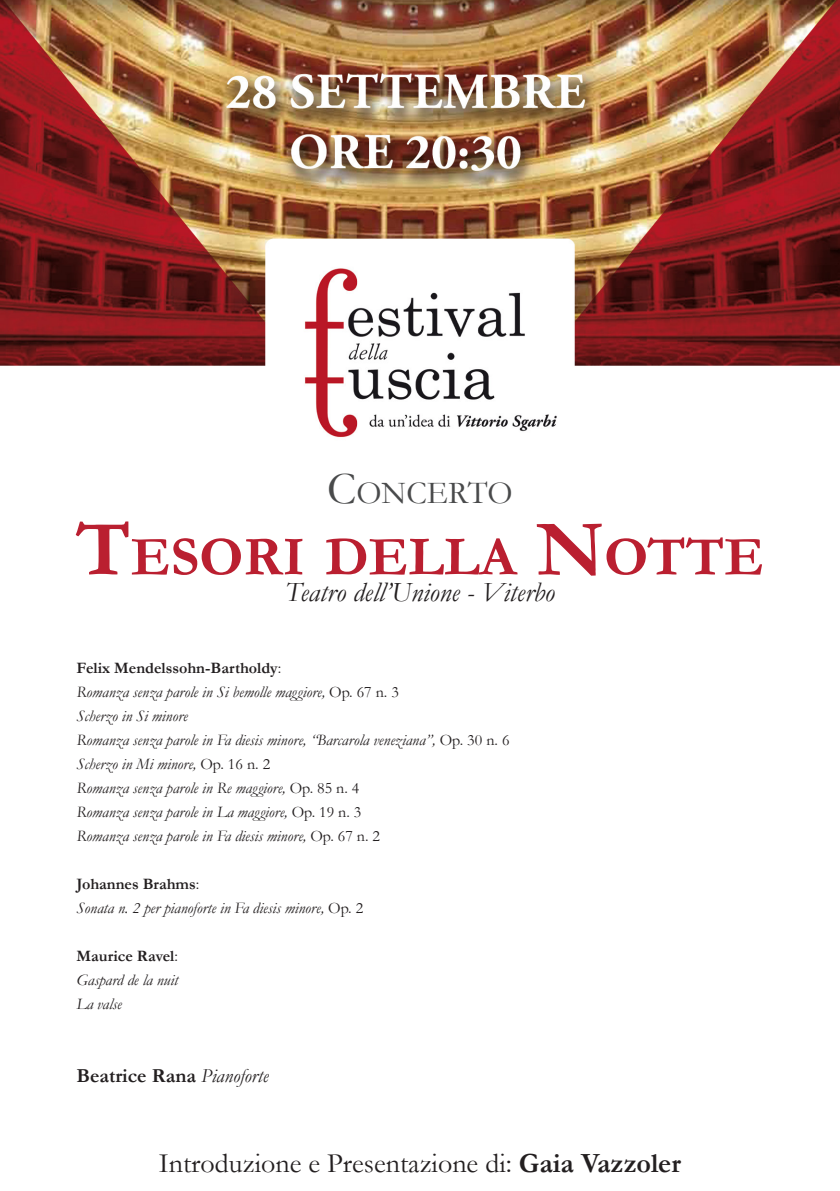
<style>
.page{position:relative;width:840px;height:1191px;background:#fff}
.page>*{position:absolute;margin:0;border:0;box-sizing:border-box;transform-origin:0 0}
.t1{font:700 56px "Garamond";color:#ba1f30}
.t2{font:32.2px "Garamond";color:#494a4b}
.t3{font:28px "Garamond";color:#231f20}
.t4{font:italic 28px "Garamond";color:#231f20}
.t5{font:700 20px "Garamond";color:#231f20}
.t6{font:italic 16px/24px "Garamond";color:#231f20}
.s1{font-size:46px}
.s2{font-size:80px}
.s3{font-weight:700;font-style:normal}
.s4{font-style:normal}
.s5{font-weight:400;font-style:italic}
.s6{font-weight:700}
</style>
<div class="page">
<img style="left:0;top:0;width:839px;height:438px">
<h2 class="t2" style="left:327px;top:471px;width:187px"><span class="s1">C</span>ONCERTO</h2>
<h1 class="t1" style="left:76px;top:519px;width:689px"><span class="s2">T</span>ESORI DELLA <span class="s2">N</span>OTTE</h1>
<h3 class="t4" style="left:285px;top:573px;width:271px">Teatro dell’Unione - Viterbo</h3>
<p class="t6" style="left:77px;top:655px;width:434px"><span class="s3">Felix Mendelssohn-Bartholdy</span><span class="s4">:<br></span>Romanza senza parole in Si bemolle maggiore, <span class="s4">Op. 67 n. 3<br></span>Scherzo in Si minore<br>Romanza senza parole in Fa diesis minore, “Barcarola veneziana”, <span class="s4">Op. 30 n. 6<br></span>Scherzo in Mi minore, <span class="s4">Op. 16 n. 2<br></span>Romanza senza parole in Re maggiore, <span class="s4">Op. 85 n. 4<br></span>Romanza senza parole in La maggiore, <span class="s4">Op. 19 n. 3<br></span>Romanza senza parole in Fa diesis minore, <span class="s4">Op. 67 n. 2</span></p>
<p class="t6" style="left:77px;top:871px;width:288px"><span class="s3">Johannes Brahms</span><span class="s4">:<br></span>Sonata n. 2 per pianoforte in Fa diesis minore, <span class="s4">Op. 2</span></p>
<p class="t6" style="left:77px;top:943px;width:103px;text-align:justify"><span class="s3">Maurice Ravel</span><span class="s4">:<br></span>Gaspard de la nuit La valse</p>
<p class="t5" style="left:77px;top:1061px;width:193px">Beatrice Rana <span class="s5">Pianoforte</span></p>
<h3 class="t3" style="left:159px;top:1144px;width:523px">Introduzione e Presentazione di: <span class="s6">Gaia Vazzoler</span></h3>
</div>
